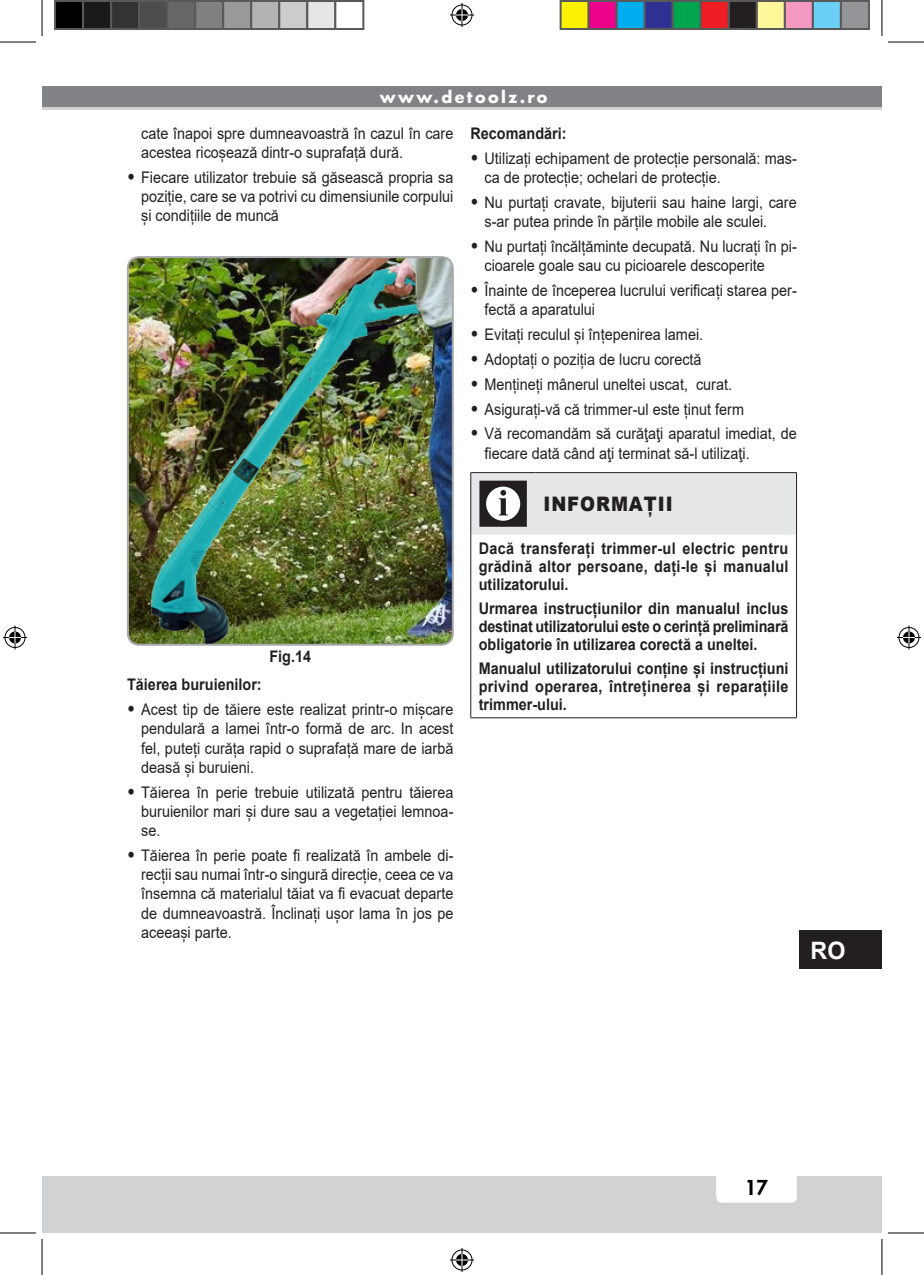
<style>
.page{position:relative;width:924px;height:1275px;background:#fff}
.page>*{position:absolute;margin:0;border:0;box-sizing:border-box;transform-origin:0 0}
.t1{font:700 24px "Arial";color:#fff}
.Attenzione_titolo{font:900 20px "Arial";letter-spacing:.05em;color:#231f20;scale:.9 1}
.t2{font:800 20px "Futura";color:#000}
.t3{font:16px/19.2px "Arial";color:#231f20;scale:.9 1}
.Avvertimento{font:700 16px/18px "Arial";color:#231f20;text-align:justify;scale:.9 1}
.Testo_normale{font:700 16px "Arial";color:#231f20;scale:.9 1}
.t4{font:700 16px "Futura";letter-spacing:.15em;color:#fff}
.s1{font-weight:900;font-size:18px}
</style>
<div class="page">
<div style="left:42px;top:1176px;width:839px;height:57px;background:#d1d2d4"></div>
<div style="left:716px;top:1162px;width:80px;height:40px;background:#fff;border-radius:6px"></div>
<div style="left:42px;top:86px;width:839px;height:24px;background:#808285"></div>
<hr style="left:42px;top:107px;width:839px;height:3px;background:#d1d2d4">
<div style="left:799px;top:930px;width:82px;height:39px;background:#231f20"></div>
<img style="left:128px;top:257px;width:324px;height:388px">
<div style="left:127px;top:256px;width:326px;height:389px;border:2px solid #a8a9ad;border-radius:11px"></div>
<hr style="left:795px;top:535px;width:1px;height:182px;background:#231f20">
<hr style="left:470px;top:535px;width:1px;height:182px;background:#231f20">
<hr style="left:470px;top:717px;width:65px;height:1px;background:#231f20">
<hr style="left:535px;top:717px;width:261px;height:1px;background:#231f20">
<svg style="left:470px;top:472px;width:326px;height:63px;background:#d6d6d8"></svg>
<hr style="left:0;top:42px;width:36px;height:1px;background:#000">
<hr style="left:887px;top:42px;width:36px;height:1px;background:#000">
<hr style="left:0;top:1232px;width:36px;height:1px;background:#000">
<hr style="left:887px;top:1232px;width:36px;height:1px;background:#000">
<hr style="left:42px;top:0;width:1px;height:36px;background:#000">
<hr style="left:42px;top:1239px;width:1px;height:36px;background:#000">
<hr style="left:881px;top:0;width:1px;height:36px;background:#000">
<hr style="left:881px;top:1239px;width:1px;height:36px;background:#000">
<svg style="left:450px;top:3px;width:24px;height:24px"></svg>
<svg style="left:450px;top:1248px;width:24px;height:24px"></svg>
<svg style="left:3px;top:625px;width:24px;height:24px"></svg>
<svg style="left:897px;top:625px;width:23px;height:24px"></svg>
<div style="left:55px;top:1px;width:28px;height:28px;background:#000"></div>
<div style="left:54px;top:0;width:30px;height:30px;border:2px solid #595959"></div>
<div style="left:83px;top:1px;width:28px;height:28px;background:#1a1a1a"></div>
<div style="left:82px;top:0;width:30px;height:30px;border:2px solid #595959"></div>
<div style="left:111px;top:1px;width:28px;height:28px;background:#333"></div>
<div style="left:110px;top:0;width:30px;height:30px;border:2px solid #595959"></div>
<div style="left:139px;top:1px;width:28px;height:28px;background:#4d4d4d"></div>
<div style="left:138px;top:0;width:30px;height:30px;border:2px solid #595959"></div>
<div style="left:167px;top:1px;width:28px;height:28px;background:#666"></div>
<div style="left:166px;top:0;width:30px;height:30px;border:2px solid #595959"></div>
<div style="left:195px;top:1px;width:28px;height:28px;background:#808080"></div>
<div style="left:194px;top:0;width:30px;height:30px;border:2px solid #595959"></div>
<div style="left:223px;top:1px;width:28px;height:28px;background:#999"></div>
<div style="left:222px;top:0;width:30px;height:30px;border:2px solid #595959"></div>
<div style="left:251px;top:1px;width:28px;height:28px;background:#b3b3b3"></div>
<div style="left:250px;top:0;width:30px;height:30px;border:2px solid #595959"></div>
<div style="left:279px;top:1px;width:28px;height:28px;background:#ccc"></div>
<div style="left:278px;top:0;width:30px;height:30px;border:2px solid #595959"></div>
<div style="left:307px;top:1px;width:28px;height:28px;background:#e6e6e6"></div>
<div style="left:306px;top:0;width:30px;height:30px;border:2px solid #595959"></div>
<div style="left:334px;top:0;width:30px;height:30px;border:2px solid #595959"></div>
<div style="left:560px;top:1px;width:28px;height:28px;background:#fff101"></div>
<div style="left:559px;top:0;width:30px;height:30px;border:2px solid #595959"></div>
<div style="left:588px;top:1px;width:28px;height:28px;background:#ed028c"></div>
<div style="left:587px;top:0;width:30px;height:30px;border:2px solid #595959"></div>
<div style="left:616px;top:1px;width:28px;height:28px;background:#00aeef"></div>
<div style="left:615px;top:0;width:30px;height:30px;border:2px solid #595959"></div>
<div style="left:644px;top:1px;width:28px;height:28px;background:#2e3092"></div>
<div style="left:643px;top:0;width:30px;height:30px;border:2px solid #595959"></div>
<div style="left:672px;top:1px;width:28px;height:28px;background:#00a54f"></div>
<div style="left:671px;top:0;width:30px;height:30px;border:2px solid #595959"></div>
<div style="left:700px;top:1px;width:28px;height:28px;background:#ee1d23"></div>
<div style="left:699px;top:0;width:30px;height:30px;border:2px solid #595959"></div>
<div style="left:728px;top:1px;width:28px;height:28px;background:#231f20"></div>
<div style="left:727px;top:0;width:30px;height:30px;border:2px solid #595959"></div>
<div style="left:756px;top:1px;width:28px;height:28px;background:#fff79a"></div>
<div style="left:755px;top:0;width:30px;height:30px;border:2px solid #595959"></div>
<div style="left:784px;top:1px;width:28px;height:28px;background:#f499c2"></div>
<div style="left:783px;top:0;width:30px;height:30px;border:2px solid #595959"></div>
<div style="left:812px;top:1px;width:28px;height:28px;background:#6bcff6"></div>
<div style="left:811px;top:0;width:30px;height:30px;border:2px solid #595959"></div>
<div style="left:840px;top:1px;width:28px;height:28px;background:#939598"></div>
<div style="left:839px;top:0;width:30px;height:30px;border:2px solid #595959"></div>
<p class="t4" style="left:380px;top:86px;width:169px">www.detoolz.ro</p>
<p class="t3" style="left:141px;top:123px;width:348px">cate înapoi spre dumneavoastră în cazul în care acestea ricoșează dintr-o suprafață dură.</p>
<p class="t3" style="left:141px;top:167px;width:348px;text-align:justify;text-indent:-14px"><span class="s1">•</span> Fiecare utilizator trebuie să găsească propria sa poziție, care se va potrivi cu dimensiunile corpului și condițiile de muncă</p>
<p class="Testo_normale" style="left:269px;top:645px;width:48px">Fig.14</p>
<p class="Testo_normale" style="left:127px;top:673px;width:151px">Tăierea buruienilor:</p>
<p class="t3" style="left:141px;top:700px;width:348px;text-align:justify;text-indent:-14px"><span class="s1">•</span> Acest tip de tăiere este realizat printr-o mișcare pendulară a lamei într-o formă de arc. In acest fel, puteți curăța rapid o suprafață mare de iarbă deasă și buruieni.</p>
<p class="t3" style="left:141px;top:782px;width:348px;text-align:justify;text-indent:-14px"><span class="s1">•</span> Tăierea în perie trebuie utilizată pentru tăierea buruienilor mari și dure sau a vegetației lemnoa&shy;se.</p>
<p class="t3" style="left:141px;top:845px;width:348px;text-align:justify;text-indent:-14px"><span class="s1">•</span> Tăierea în perie poate fi realizată în ambele di&shy;recții sau numai într-o singură direcție, ceea ce va însemna că materialul tăiat va fi evacuat departe de dumneavoastră. Înclinați ușor lama în jos pe aceeași parte.</p>
<p class="Testo_normale" style="left:470px;top:122px;width:108px">Recomandări:</p>
<p class="t3" style="left:484px;top:148px;width:348px;text-indent:-14px"><span class="s1">•</span> Utilizați echipament de protecție personală: mas&shy;ca de protecție; ochelari de protecție.</p>
<p class="t3" style="left:484px;top:192px;width:348px;text-indent:-14px"><span class="s1">•</span> Nu purtați cravate, bijuterii sau haine largi, care s-ar putea prinde în părțile mobile ale sculei.</p>
<p class="t3" style="left:484px;top:236px;width:348px;text-indent:-14px"><span class="s1">•</span> Nu purtați încălțăminte decupată. Nu lucrați în pi&shy;cioarele goale sau cu picioarele descoperite</p>
<p class="t3" style="left:484px;top:280px;width:348px;text-indent:-14px"><span class="s1">•</span> Înainte de începerea lucrului verificați starea per&shy;fectă a aparatului</p>
<p class="t3" style="left:470px;top:325px;width:260px"><span class="s1">•</span> Evitați reculul și înțepenirea lamei.</p>
<p class="t3" style="left:470px;top:349px;width:258px"><span class="s1">•</span> Adoptați o poziția de lucru corectă</p>
<p class="t3" style="left:470px;top:374px;width:292px"><span class="s1">•</span> Mențineți mânerul uneltei uscat, curat.</p>
<p class="t3" style="left:470px;top:399px;width:305px"><span class="s1">•</span> Asigurați-vă că trimmer-ul este ținut ferm</p>
<p class="t3" style="left:484px;top:424px;width:348px;text-indent:-14px"><span class="s1">•</span> Vă recomandăm să curăţaţi aparatul imediat, de fiecare dată când aţi terminat să-l utilizaţi.</p>
<p class="Attenzione_titolo" style="left:543px;top:489px;width:145px">INFORMAȚII</p>
<p class="Avvertimento" style="left:478px;top:540px;width:345px">Dacă transferați trimmer-ul electric pentru grădină altor persoane, dați-le și manualul utilizatorului.</p>
<p class="Avvertimento" style="left:478px;top:599px;width:345px">Urmarea instrucțiunilor din manualul inclus destinat utilizatorului este o cerință preliminară obligatorie în utilizarea corectă a uneltei.</p>
<p class="Avvertimento" style="left:478px;top:659px;width:345px">Manualul utilizatorului conține și instrucțiuni privind operarea, întreținerea și reparațiile trimmer-ului.</p>
<h1 class="t1" style="left:810px;top:933px;width:36px">RO</h1>
<p class="t2" style="left:744px;top:1174px;width:25px">17</p>
</div>
